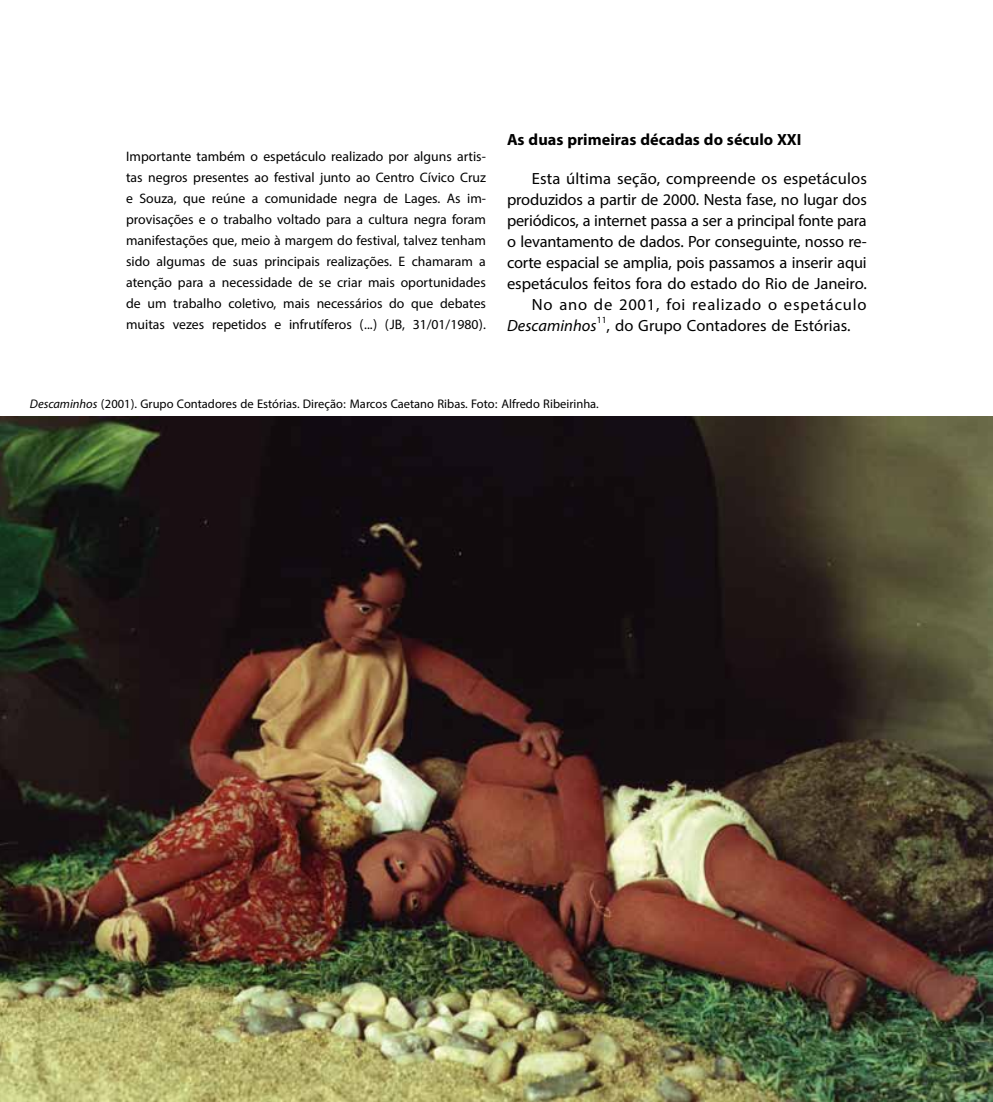
<style>
.page{position:relative;width:993px;height:1102px;background:#fff}
.page>*{position:absolute;margin:0;border:0;box-sizing:border-box;transform-origin:0 0}
.t1{font:22.75px/21px "Myriad Arabic";letter-spacing:-.005em;color:#000;text-align:right}
.t2{font:700 22.75px "Myriad Arabic";color:#000}
.t3{font:19.25px/21px "Myriad Arabic";color:#000;text-align:justify}
.t4{font:17.5px "Myriad Arabic";color:#000}
.s1{font-style:italic}
.s2{color:#fff}
</style>
<div class="page">
<img style="left:0;top:417px;width:992px;height:684px">
<p class="t3" style="left:126px;top:146px;width:361px">Importante também o espetáculo realizado por alguns artis&shy;tas negros presentes ao festival junto ao Centro Cívico Cruz e Souza, que reúne a comunidade negra de Lages. As im&shy;provisações e o trabalho voltado para a cultura negra foram manifestações que, meio à margem do festival, talvez tenham sido algumas de suas principais realizações. E chamaram a atenção para a necessidade de se criar mais oportunidades de um trabalho coletivo, mais necessários do que debates muitas vezes repetidos e infrutíferos (...) (JB, 31/01/1980).</p>
<p class="t2" style="left:507px;top:124px;width:296px">As duas primeiras décadas do século XXI</p>
<p class="t1" style="left:507px;top:168px;width:361px">Esta última seção, compreende os espetáculos produzidos a partir de 2000. Nesta fase, no lugar dos periódicos, a internet passa a ser a principal fonte para o levantamento de dados. Por conseguinte, nosso re&shy;corte espacial se amplia, pois passamos a inserir aqui espetáculos feitos fora do estado do Rio de Janeiro.<br>No ano de 2001, foi realizado o espetáculo <span class="s1">Descaminhos</span><sup>11</sup>, do Grupo Contadores de Estórias. <span class="s2">O</span></p>
<p class="t4" style="left:30px;top:391px;width:570px"><span class="s1">Descaminhos</span> (2001). Grupo Contadores de Estórias. Direção: Marcos Caetano Ribas. Foto: Alfredo Ribeirinha.</p>
</div>
